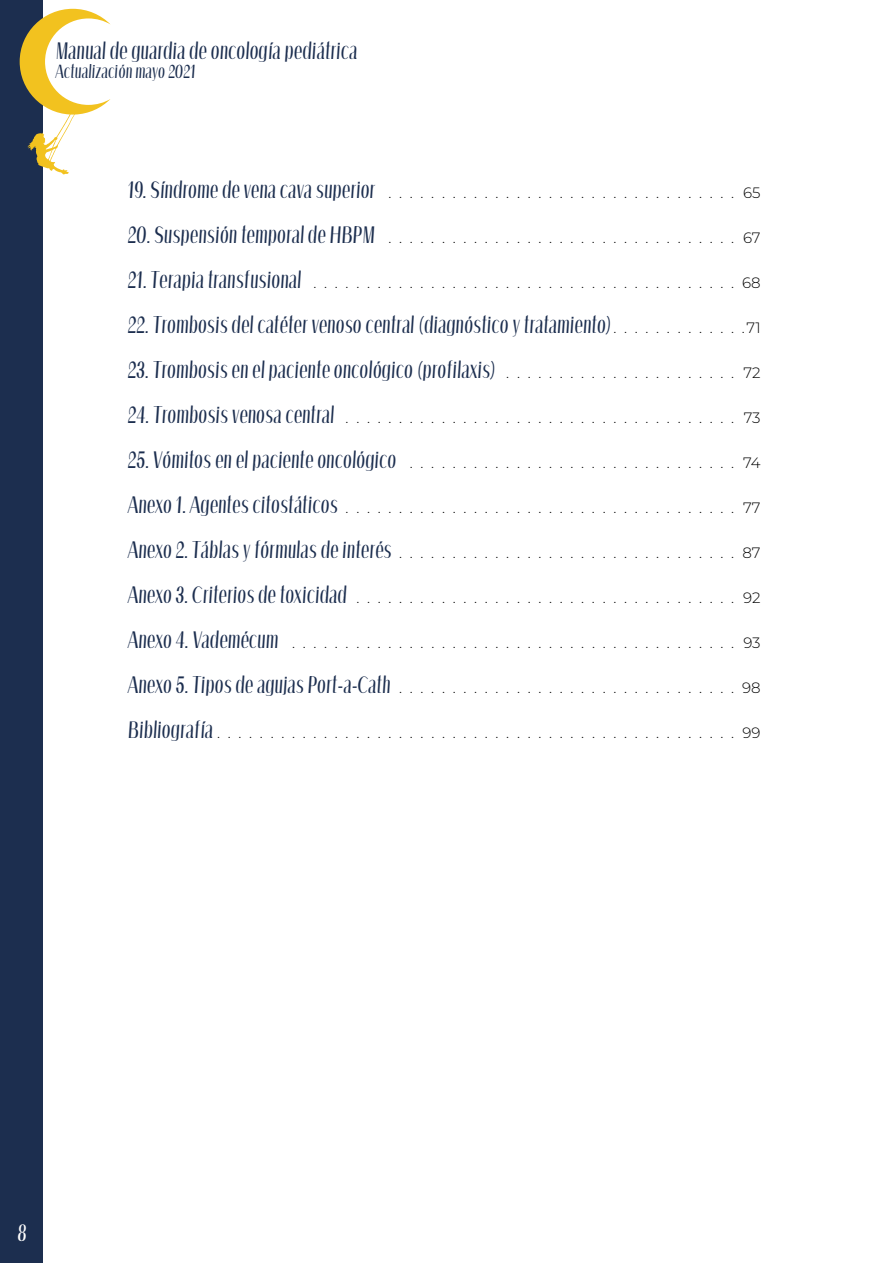
<style>
.page{position:relative;width:893px;height:1263px;background:#fff}
.page>*{position:absolute;margin:0;border:0;box-sizing:border-box;transform-origin:0 0}
.t1{font:300 15px "Montserrat";color:#000}
.t2{font:700 15px "void";color:#1c2e4f}
.t3{font:700 15px "void";color:#fff}
.t4{font:700 12px "void";color:#1c2e4f}
.s1{font-family:"void";font-weight:700;color:#1c2e4f}
.s2{font-family:"Montserrat";font-weight:300;color:#000}
</style>
<div class="page">
<div style="left:0;top:0;width:43px;height:1263px;background:#1c2e4f"></div>
<svg style="left:20px;top:9px;width:91px;height:165px"></svg>
<p class="t2" style="left:55px;top:40px;width:304px">Manual de guardia de oncologi´a pedia´trica</p>
<p class="t4" style="left:55px;top:63px;width:142px">Actualizacio´n mayo 2021</p>
<p class="t1" style="left:128px;top:182px;width:634px"><span class="s1">19. Si´ndrome de vena cava superior</span> . . . . . . . . . . . . . . . . . . . . . . . . . . . . . . . . . 65</p>
<p class="t1" style="left:128px;top:227px;width:634px"><span class="s1">20. Suspensio´n temporal de HBPM</span> . . . . . . . . . . . . . . . . . . . . . . . . . . . . . . . . . 67</p>
<p class="t1" style="left:128px;top:272px;width:634px"><span class="s1">21. Terapia transfusional</span> . . . . . . . . . . . . . . . . . . . . . . . . . . . . . . . . . . . . . . . . 68</p>
<p class="t2" style="left:128px;top:314px;width:634px">22. Trombosis del cate´ter venoso central (diagno´stico y tratamiento) <span class="s2">. . . . . . . . . . . . .71</span></p>
<p class="t2" style="left:128px;top:359px;width:634px">23. Trombosis en el paciente oncolo´gico (profilaxis) <span class="s2">. . . . . . . . . . . . . . . . . . . . . . 72</span></p>
<p class="t1" style="left:128px;top:407px;width:634px"><span class="s1">24. Trombosis venosa central</span> . . . . . . . . . . . . . . . . . . . . . . . . . . . . . . . . . . . . . 73</p>
<p class="t2" style="left:128px;top:449px;width:634px">25. Vo´mitos en el paciente oncolo´gico <span class="s2">. . . . . . . . . . . . . . . . . . . . . . . . . . . . . . . 74</span></p>
<p class="t1" style="left:128px;top:497px;width:634px"><span class="s1">Anexo 1. Agentes citosta´ticos</span> . . . . . . . . . . . . . . . . . . . . . . . . . . . . . . . . . . . . . 77</p>
<p class="t2" style="left:128px;top:539px;width:634px">Anexo 2. Ta´blas y fo´rmulas de intere´s <span class="s2">. . . . . . . . . . . . . . . . . . . . . . . . . . . . . . . . 87</span></p>
<p class="t1" style="left:128px;top:587px;width:634px"><span class="s1">Anexo 3. Criterios de toxicidad</span> . . . . . . . . . . . . . . . . . . . . . . . . . . . . . . . . . . . . 92</p>
<p class="t1" style="left:128px;top:632px;width:634px"><span class="s1">Anexo 4. Vademe´cum</span> . . . . . . . . . . . . . . . . . . . . . . . . . . . . . . . . . . . . . . . . . . 93</p>
<p class="t1" style="left:128px;top:677px;width:634px"><span class="s1">Anexo 5. Tipos de agujas Port-a-Cath</span> . . . . . . . . . . . . . . . . . . . . . . . . . . . . . . . . 98</p>
<p class="t1" style="left:128px;top:722px;width:634px"><span class="s1">Bibliografi´a</span> .................................................99</p>
<p class="t3" style="left:18px;top:1223px;width:11px">8</p>
</div>
